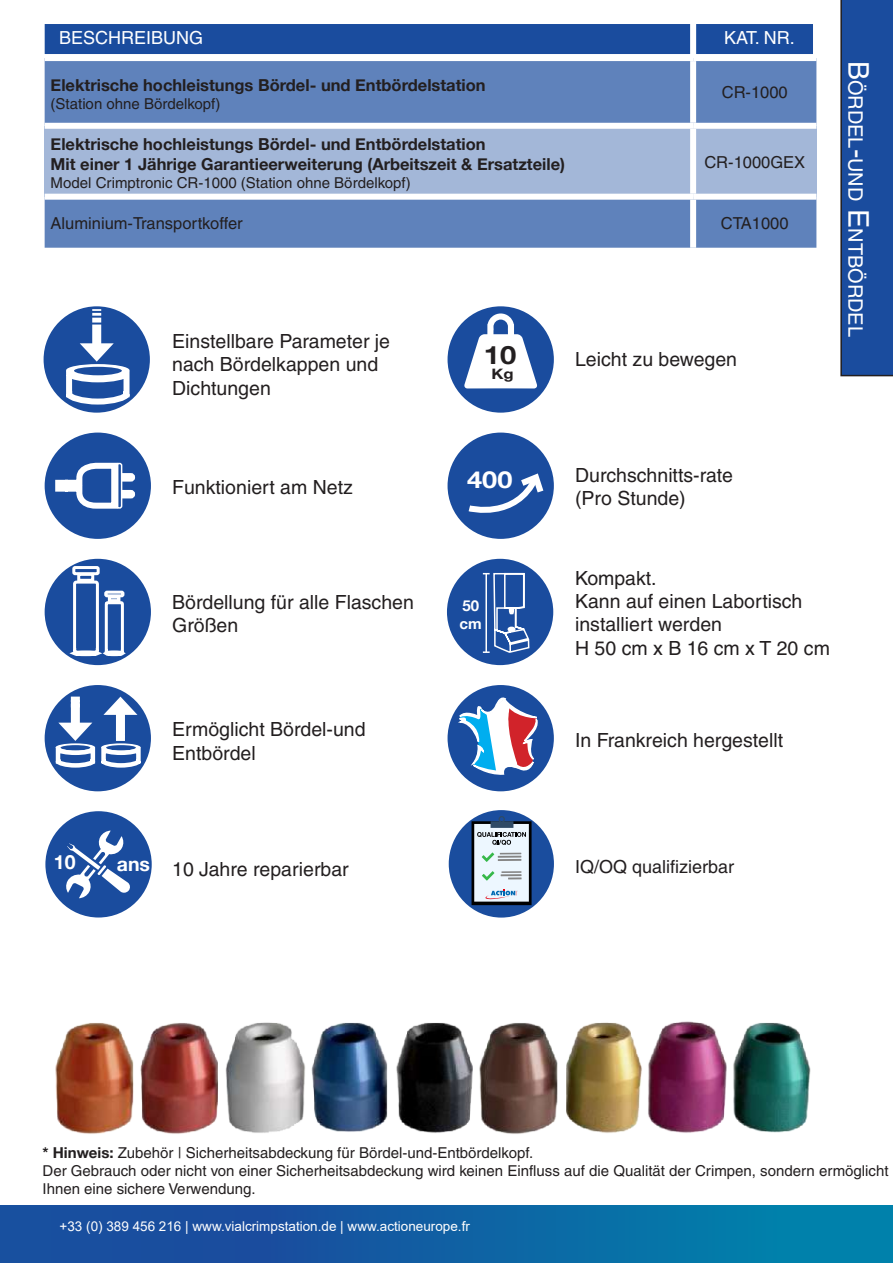
<style>
.page{position:relative;width:893px;height:1263px;background:#fff}
.page>*{position:absolute;margin:0;border:0;box-sizing:border-box;transform-origin:0 0}
.t1{font:700 25.2px "Helvetica Neue";color:#231f20;scale:1.16 1}
.t2{font:700 23.4px "Helvetica Neue";color:#fff;scale:1.16 1}
.t3{font:19.95px "Helvetica";color:#fff}
.t4{font:19.5px/23.4px "Helvetica";color:#231f20}
.t5{font:700 19.5px "Helvetica Neue";color:#fff}
.t6{font:18px "Helvetica";color:#fff}
.t7{font:18px "Helvetica";color:#231f20}
.t8{font:700 16.5px/19.8px "Helvetica Neue";color:#231f20}
.t9{font:16.5px "Helvetica";color:#231f20}
.t10{font:15px/18px "Helvetica";color:#231f20}
.t11{font:700 15px/18px "Helvetica Neue";color:#fff}
.t12{font:700 14.4px "Helvetica Neue";color:#231f20;scale:1.16 1}
.t13{font:13.5px "Arial";color:#fff}
.s1{font-size:28.5px}
.s2{font-family:"Helvetica Neue";font-weight:700}
</style>
<div class="page">
<div style="left:0;top:1205px;width:893px;height:58px;background:linear-gradient(to right,#1f429c,#0084ac)"></div>
<div style="left:840px;top:0;width:53px;height:376px;background:#1a4c9e"></div>
<div style="left:45px;top:61px;width:771px;height:187px;background:#5f82bb"></div>
<div style="left:45px;top:126px;width:648px;height:71px;background:#a3b7d8"></div>
<div style="left:693px;top:126px;width:123px;height:71px;background:#a3b7d8"></div>
<div style="left:690px;top:61px;width:6px;height:62px;background:#fff"></div>
<div style="left:45px;top:123px;width:648px;height:6px;background:#fff"></div>
<div style="left:693px;top:123px;width:123px;height:6px;background:#fff"></div>
<div style="left:690px;top:129px;width:6px;height:65px;background:#fff"></div>
<div style="left:45px;top:194px;width:648px;height:6px;background:#fff"></div>
<div style="left:693px;top:194px;width:123px;height:6px;background:#fff"></div>
<div style="left:690px;top:200px;width:6px;height:48px;background:#fff"></div>
<div style="left:45px;top:24px;width:645px;height:30px;background:#1a4c9e"></div>
<div style="left:696px;top:24px;width:117px;height:30px;background:#1a4c9e"></div>
<img style="left:55px;top:1021px;width:756px;height:113px">
<div style="left:44px;top:306px;width:106px;height:107px;background:#1a4c9e;border-radius:50%"></div>
<div style="left:448px;top:306px;width:106px;height:107px;background:#1a4c9e;border-radius:50%"></div>
<div style="left:448px;top:433px;width:106px;height:106px;background:#1a4c9e;border-radius:50%"></div>
<div style="left:447px;top:559px;width:106px;height:106px;background:#1a4c9e;border-radius:50%"></div>
<div style="left:448px;top:685px;width:106px;height:106px;background:#1a4c9e;border-radius:50%"></div>
<div style="left:45px;top:433px;width:106px;height:106px;background:#1a4c9e;border-radius:50%"></div>
<div style="left:45px;top:559px;width:106px;height:106px;background:#1a4c9e;border-radius:50%"></div>
<svg style="left:55px;top:462px;width:81px;height:47px"></svg>
<div style="left:77px;top:573px;width:17px;height:9px;border:3px solid #fff"></div>
<div style="left:72px;top:566px;width:28px;height:9px;border:3px solid #fff"></div>
<svg style="left:72px;top:579px;width:53px;height:78px"></svg>
<div style="left:105px;top:650px;width:19px;height:6px;border:4px solid #fff;border-radius:50%"></div>
<div style="left:104px;top:591px;width:20px;height:6px;border:3px solid #fff"></div>
<svg style="left:464px;top:313px;width:74px;height:75px"></svg>
<svg style="left:468px;top:473px;width:80px;height:47px"></svg>
<svg style="left:456px;top:572px;width:87px;height:204px"></svg>
<div style="left:92px;top:324px;width:9px;height:26px;background:#fff"></div>
<svg style="left:63px;top:343px;width:70px;height:65px"></svg>
<div style="left:92px;top:318px;width:9px;height:5px;background:#fff"></div>
<svg style="left:92px;top:309px;width:9px;height:7px"></svg>
<div style="left:45px;top:685px;width:106px;height:106px;background:#1a4c9e;border-radius:50%"></div>
<div style="left:71px;top:697px;width:9px;height:33px;background:#fff"></div>
<div style="left:116px;top:708px;width:9px;height:33px;background:#fff"></div>
<svg style="left:103px;top:697px;width:34px;height:18px"></svg>
<svg style="left:54px;top:723px;width:89px;height:47px"></svg>
<div style="left:45px;top:811px;width:107px;height:106px;background:#1a4c9e;border-radius:50%"></div>
<svg style="left:66px;top:830px;width:64px;height:68px"></svg>
<div style="left:449px;top:810px;width:105px;height:107px;background:#1a4d9e;border-radius:50%"></div>
<div style="left:471px;top:821px;width:61px;height:84px;background:#000"></div>
<div style="left:474px;top:824px;width:55px;height:78px;background:#edf7ff"></div>
<svg style="left:501px;top:874px;width:21px;height:5px"></svg>
<hr style="left:501px;top:871px;width:20px;height:2px;background:#858585">
<hr style="left:498px;top:856px;width:23px;height:2px;background:#858585">
<hr style="left:498px;top:859px;width:23px;height:2px;background:#858585">
<svg style="left:500px;top:853px;width:21px;height:1px"></svg>
<svg style="left:482px;top:852px;width:12px;height:10px"></svg>
<svg style="left:482px;top:871px;width:12px;height:10px"></svg>
<svg style="left:477px;top:816px;width:49px;height:29px"></svg>
<svg style="left:485px;top:889px;width:33px;height:11px"></svg>
<p class="t6" style="left:59px;top:27px;width:145px">BESCHREIBUNG</p>
<p class="t6" style="left:724px;top:27px;width:72px">KAT. NR.</p>
<p class="t8" style="left:51px;top:75px;width:437px">Elektrische hochleistungs Bördel- und Entbördelstation</p>
<p class="t10" style="left:51px;top:95px;width:171px">(Station ohne Bördelkopf)</p>
<p class="t9" style="left:722px;top:83px;width:68px">CR-1000</p>
<p class="t8" style="left:51px;top:134px;width:516px">Elektrische hochleistungs Bördel- und Entbördelstation<br>Mit einer 1 Jährige Garantieerweiterung (Arbeitszeit &amp; Ersatzteile)</p>
<p class="t10" style="left:51px;top:174px;width:362px">Model Crimptronic CR-1000 (Station ohne Bördelkopf)</p>
<p class="t9" style="left:704px;top:152px;width:102px">CR-1000GEX</p>
<p class="t9" style="left:51px;top:213px;width:194px">Aluminium-Transportkoffer</p>
<p class="t9" style="left:721px;top:213px;width:69px">CTA1000</p>
<p class="t4" style="left:172px;top:329px;width:219px">Einstellbare Parameter je nach Bördelkappen und<br>Dichtungen</p>
<p class="t1" style="left:484px;top:340px;width:29px">10</p>
<p class="t12" style="left:491px;top:365px;width:21px">Kg</p>
<p class="t4" style="left:575px;top:347px;width:164px">Leicht zu bewegen</p>
<p class="t3" style="left:867px;top:61px;width:277px;rotate:90deg"><span class="s1">B</span>ördel<span class="s1">-</span>und <span class="s1">E</span>ntbördel</p>
<p class="t4" style="left:172px;top:475px;width:182px">Funktioniert am Netz</p>
<p class="t4" style="left:172px;top:590px;width:243px">Bördellung für alle Flaschen<br>Größen</p>
<p class="t4" style="left:172px;top:718px;width:195px">Ermöglicht Bördel-und<br>Entbördel</p>
<p class="t2" style="left:467px;top:465px;width:40px">400</p>
<p class="t11" style="left:460px;top:597px;width:24px">50 cm</p>
<p class="t4" style="left:575px;top:463px;width:160px">Durchschnitts-rate (Pro Stunde)</p>
<p class="t4" style="left:575px;top:566px;width:256px">Kompakt.<br>Kann auf einen Labortisch installiert werden<br>H 50 cm x B 16 cm x T 20 cm</p>
<p class="t4" style="left:575px;top:729px;width:210px">In Frankreich hergestellt</p>
<p class="t5" style="left:54px;top:850px;width:23px">10</p>
<p class="t5" style="left:117px;top:852px;width:35px">ans</p>
<p class="t4" style="left:172px;top:857px;width:178px">10 Jahre reparierbar</p>
<p class="t7" style="left:575px;top:856px;width:161px">IQ/OQ qualifizierbar</p>
<p class="t10" style="left:43px;top:1143px;width:848px"><span class="s2">* Hinweis:</span> Zubehör | Sicherheitsabdeckung für Bördel-und-Entbördelkopf.<br>Der Gebrauch oder nicht von einer Sicherheitsabdeckung wird keinen Einfluss auf die Qualität der Crimpen, sondern ermöglicht<br>Ihnen eine sichere Verwendung.</p>
<p class="t13" style="left:60px;top:1217px;width:412px">+33 (0) 389 456 216 | www.vialcrimpstation.de | www.actioneurope.fr</p>
</div>
